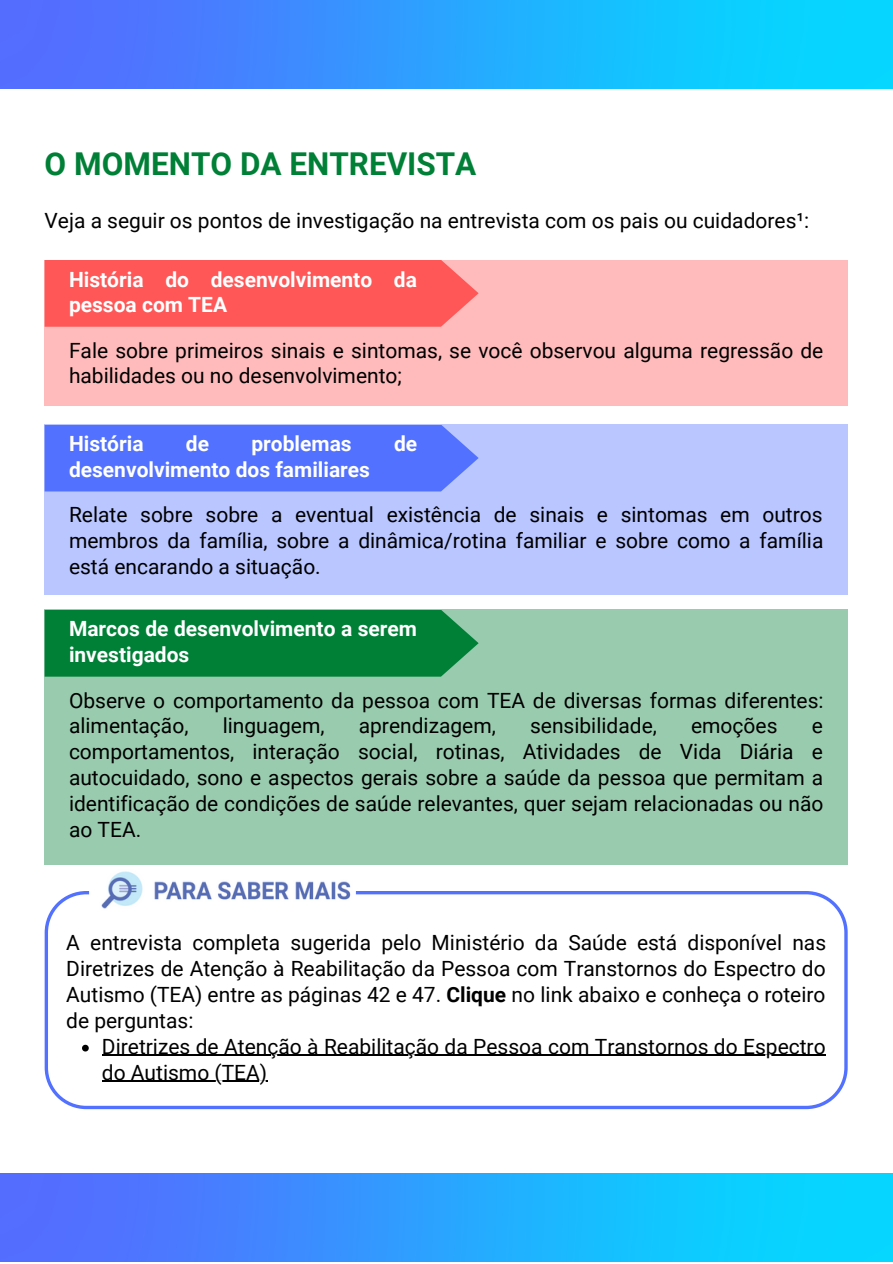
<style>
.page{position:relative;width:893px;height:1264px;background:#fff}
.page>*{position:absolute;margin:0;border:0;box-sizing:border-box;transform-origin:0 0}
.t1{font:700 31.5px "Roboto";color:#008037}
.t2{font:21px/25.8px "Roboto";color:#000}
.t3{font:700 21px/25.8px "Roboto";color:#fff}
.s1{font-weight:700}
</style>
<div class="page">
<div style="left:45px;top:260px;width:803px;height:145px;background:#fbb"></div>
<div style="left:45px;top:260px;width:433px;height:67px;background:#ff5757"></div>
<div style="left:45px;top:424px;width:803px;height:171px;background:#b9c6ff"></div>
<div style="left:45px;top:425px;width:433px;height:66px;background:#5271ff"></div>
<div style="left:45px;top:609px;width:803px;height:255px;background:#99ccaf"></div>
<div style="left:45px;top:610px;width:433px;height:66px;background:#008037"></div>
<svg style="left:45px;top:891px;width:802px;height:218px"></svg>
<img style="left:0;top:0;width:892px;height:89px">
<img style="left:0;top:1173px;width:892px;height:88px">
<img style="left:89px;top:871px;width:267px;height:45px">
<svg style="left:82px;top:1044px;width:7px;height:7px"></svg>
<hr style="left:102px;top:1054px;width:723px;height:1px;background:#000">
<hr style="left:102px;top:1080px;width:165px;height:1px;background:#000">
<h1 class="t1" style="left:45px;top:146px;width:433px">O MOMENTO DA ENTREVISTA</h1>
<p class="t2" style="left:45px;top:208px;width:766px">Veja a seguir os pontos de investigação na entrevista com os pais ou cuidadores¹:</p>
<p class="t3" style="left:69px;top:266px;width:349px">História do desenvolvimento da pessoa com TEA</p>
<p class="t2" style="left:69px;top:337px;width:755px">Fale sobre primeiros sinais e sintomas, se você observou alguma regressão de habilidades ou no desenvolvimento;</p>
<p class="t3" style="left:69px;top:431px;width:76px">História</p>
<p class="t3" style="left:186px;top:431px;width:25px">de</p>
<p class="t3" style="left:251px;top:431px;width:102px">problemas</p>
<p class="t3" style="left:394px;top:431px;width:25px">de</p>
<p class="t3" style="left:69px;top:457px;width:302px">desenvolvimento dos familiares</p>
<p class="t2" style="left:69px;top:502px;width:755px;text-align:justify">Relate sobre sobre a eventual existência de sinais e sintomas em outros membros da família, sobre a dinâmica/rotina familiar e sobre como a família está encarando a situação.</p>
<p class="t3" style="left:69px;top:616px;width:349px">Marcos de desenvolvimento a serem investigados</p>
<p class="t2" style="left:69px;top:687px;width:756px">Observe o comportamento da pessoa com TEA de diversas formas diferentes: alimentação,</p>
<p class="t2" style="left:223px;top:713px;width:103px">linguagem,</p>
<p class="t2" style="left:359px;top:713px;width:139px">aprendizagem,</p>
<p class="t2" style="left:530px;top:713px;width:128px">sensibilidade,</p>
<p class="t2" style="left:691px;top:713px;width:88px">emoções</p>
<p class="t2" style="left:69px;top:713px;width:756px;text-align:justify;text-indent:742px">e comportamentos, interação social, rotinas, Atividades de Vida Diária e autocuidado, sono e aspectos gerais sobre a saúde da pessoa que permitam a identificação de condições de saúde relevantes, quer sejam relacionadas ou não ao TEA.</p>
<p class="t2" style="left:66px;top:930px;width:761px;text-align:justify">A entrevista completa sugerida pelo Ministério da Saúde está disponível nas Diretrizes de Atenção à Reabilitação da Pessoa com Transtornos do Espectro do Autismo (TEA) entre as páginas 42 e 47. <span class="s1">Clique</span> no link abaixo e conheça o roteiro de perguntas:</p>
<p class="t2" style="left:102px;top:1033px;width:725px">Diretrizes de Atenção à Reabilitação da Pessoa com Transtornos do Espectro do Autismo (TEA)</p>
</div>
